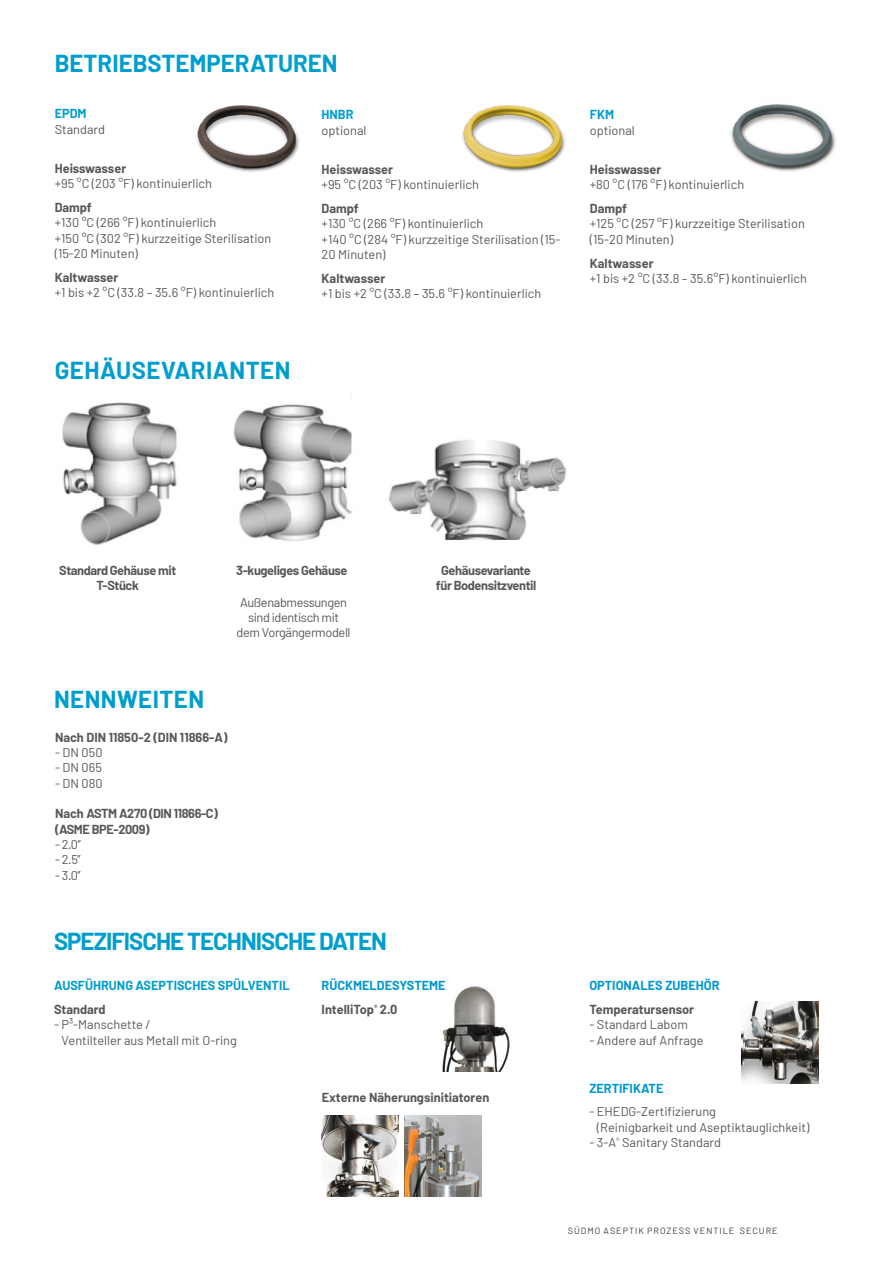
<style>
.page{position:relative;width:893px;height:1263px;background:#fff}
.page>*{position:absolute;margin:0;border:0;box-sizing:border-box;transform-origin:0 0}
.t1{font:700 24px "Barlow";letter-spacing:.02em;color:#009ece}
.t2{font:700 24px "Barlow";letter-spacing:-.04em;color:#009ece}
.t3{font:700 24px "Barlow";color:#009ece}
.t4{font:12.75px/15.3px "Barlow";color:#58585a}
.t5{font:700 12.75px "Barlow";letter-spacing:-.005em;color:#58585a}
.t6{font:700 12.75px/15.3px "Barlow";letter-spacing:-.03em;color:#58585a;text-align:center}
.t7{font:700 12.75px/24px "Barlow";color:#0098d1}
.t8{font:12.75px/15.3px "Barlow";letter-spacing:-.03em;color:#58585a;text-align:center}
.t9{font:700 12.75px "Barlow";color:#009ece}
.t10{font:9px "Barlow";letter-spacing:.11em;color:#3e3d40}
.s1{color:#58585a}
</style>
<div class="page">
<img style="left:442px;top:986px;width:68px;height:86px">
<img style="left:730px;top:104px;width:106px;height:68px">
<img style="left:62px;top:399px;width:504px;height:146px">
<img style="left:741px;top:1002px;width:77px;height:81px">
<img style="left:321px;top:1116px;width:77px;height:81px">
<img style="left:404px;top:1116px;width:77px;height:81px">
<img style="left:196px;top:105px;width:103px;height:67px">
<img style="left:462px;top:105px;width:103px;height:67px">
<h1 class="t3" style="left:55px;top:49px;width:285px">BETRIEBSTEMPERATUREN</h1>
<p class="t9" style="left:55px;top:106px;width:33px">EPDM</p>
<p class="t4" style="left:55px;top:121px;width:52px">Standard</p>
<p class="t5" style="left:55px;top:160px;width:73px">Heisswasser</p>
<p class="t4" style="left:55px;top:175px;width:159px">+95 °C (203 °F) kontinuierlich</p>
<p class="t5" style="left:55px;top:200px;width:39px">Dampf</p>
<p class="t4" style="left:55px;top:215px;width:218px">+130 °C (266 °F) kontinuierlich<br>+150 °C (302 °F) kurzzeitige Sterilisation (15-20 Minuten)</p>
<p class="t5" style="left:55px;top:269px;width:65px">Kaltwasser</p>
<p class="t4" style="left:55px;top:285px;width:221px">+1 bis +2 °C (33.8 – 35.6 °F) kontinuierlich</p>
<p class="t9" style="left:322px;top:107px;width:34px">HNBR</p>
<p class="t4" style="left:322px;top:122px;width:46px">optional</p>
<p class="t5" style="left:322px;top:161px;width:73px">Heisswasser</p>
<p class="t4" style="left:322px;top:177px;width:159px">+95 °C (203 °F) kontinuierlich</p>
<p class="t5" style="left:322px;top:201px;width:39px">Dampf</p>
<p class="t4" style="left:322px;top:216px;width:240px">+130 °C (266 °F) kontinuierlich<br>+140 °C (284 °F) kurzzeitige Sterilisation (15-<br>20 Minuten)</p>
<p class="t5" style="left:322px;top:270px;width:65px">Kaltwasser</p>
<p class="t4" style="left:322px;top:286px;width:221px">+1 bis +2 °C (33.8 – 35.6 °F) kontinuierlich</p>
<h1 class="t1" style="left:55px;top:356px;width:237px">GEHÄUSEVARIANTEN</h1>
<p class="t9" style="left:590px;top:107px;width:26px">FKM</p>
<p class="t4" style="left:590px;top:122px;width:46px">optional</p>
<p class="t5" style="left:590px;top:161px;width:73px">Heisswasser</p>
<p class="t4" style="left:590px;top:177px;width:156px">+80 °C (176 °F) kontinuierlich</p>
<p class="t5" style="left:590px;top:201px;width:39px">Dampf</p>
<p class="t4" style="left:590px;top:216px;width:217px">+125 °C (257 °F) kurzzeitige Sterilisation (15-20 Minuten)</p>
<p class="t5" style="left:590px;top:255px;width:65px">Kaltwasser</p>
<p class="t4" style="left:590px;top:270px;width:219px">+1 bis +2 °C (33.8 – 35.6°F) kontinuierlich</p>
<p class="t6" style="left:59px;top:563px;width:119px">Standard Gehäuse mit<br>T-Stück</p>
<p class="t6" style="left:236px;top:563px;width:113px">3-kugeliges Gehäuse</p>
<p class="t6" style="left:436px;top:563px;width:102px">Gehäusevariante für Bodensitzventil</p>
<p class="t8" style="left:237px;top:594px;width:115px">Außenabmessungen sind identisch mit dem Vorgängermodell</p>
<h1 class="t1" style="left:54px;top:685px;width:152px">NENNWEITEN</h1>
<p class="t5" style="left:55px;top:729px;width:174px">Nach DIN 11850-2 (DIN 11866-A)</p>
<p class="t4" style="left:55px;top:744px;width:49px">- DN 050</p>
<p class="t4" style="left:55px;top:760px;width:48px">- DN 065</p>
<p class="t4" style="left:55px;top:775px;width:49px">- DN 080</p>
<p class="t6" style="left:55px;top:806px;width:164px;text-align:left">Nach ASTM A270 (DIN 11866-C) (ASME BPE-2009)</p>
<p class="t4" style="left:55px;top:836px;width:27px">- 2.0’’</p>
<p class="t4" style="left:55px;top:852px;width:27px">- 2.5’’</p>
<p class="t4" style="left:55px;top:867px;width:27px">- 3.0’’</p>
<h1 class="t2" style="left:54px;top:926px;width:335px">SPEZIFISCHE TECHNISCHE DATEN</h1>
<p class="t9" style="left:54px;top:977px;width:237px">AUSFÜHRUNG ASEPTISCHES SPÜLVENTIL</p>
<p class="t5" style="left:54px;top:1001px;width:53px">Standard</p>
<p class="t4" style="left:62px;top:1017px;width:177px;text-indent:-8px">- P³-Manschette /<br>Ventilteller aus Metall mit O-ring</p>
<p class="t7" style="left:322px;top:973px;width:126px">RÜCKMELDESYSTEME<br><span class="s1">IntelliTop</span><sup>®</sup> <span class="s1">2.0</span></p>
<p class="t5" style="left:322px;top:1089px;width:169px">Externe Näherungsinitiatoren</p>
<p class="t7" style="left:589px;top:973px;width:132px">OPTIONALES ZUBEHÖR</p>
<p class="t5" style="left:589px;top:1001px;width:106px">Temperatursensor</p>
<p class="t4" style="left:589px;top:1017px;width:100px">- Standard Labom</p>
<p class="t4" style="left:589px;top:1032px;width:116px">- Andere auf Anfrage</p>
<p class="t7" style="left:589px;top:1076px;width:76px">ZERTIFIKATE</p>
<p class="t4" style="left:597px;top:1104px;width:214px;text-indent:-8px">- EHEDG-Zertifizierung<br>(Reinigbarkeit und Aseptiktauglichkeit)</p>
<p class="t4" style="left:589px;top:1134px;width:133px">- 3-A<sup>®</sup> Sanitary Standard</p>
<p class="t10" style="left:568px;top:1225px;width:211px">SÜDMO ASEPTIK PROZESS VENTILE SECURE</p>
</div>
